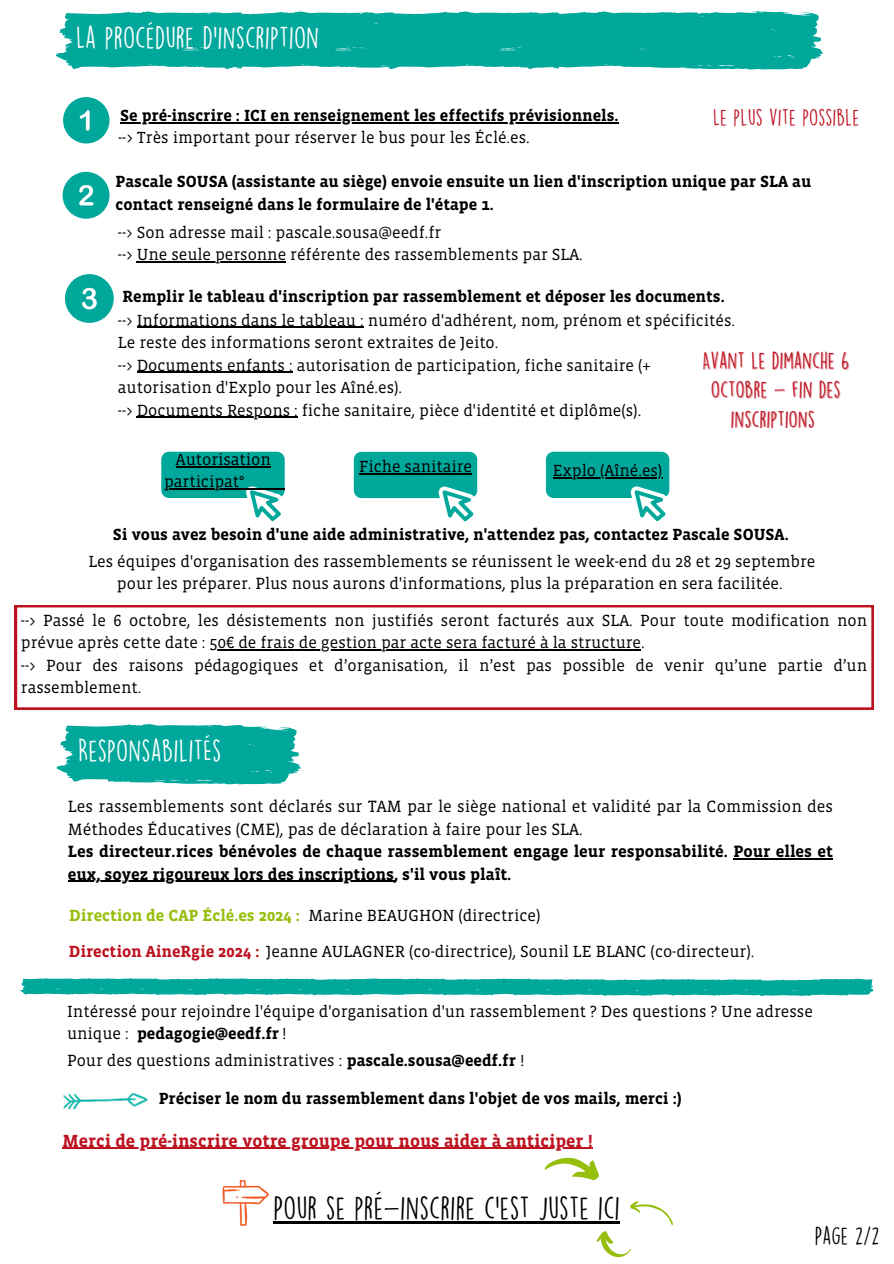
<style>
.page{position:relative;width:894px;height:1264px;background:#fff}
.page>*{position:absolute;margin:0;border:0;box-sizing:border-box;transform-origin:0 0}
.t1{font:29.25px "DK Lemon Yellow Sun";color:#000}
.t2{font:27.75px "DK Lemon Yellow Sun";color:#fff}
.t3{font:22.5px "DK Lemon Yellow Sun";color:#000}
.t4{font:21px "DK Lemon Yellow Sun";color:#bd1220}
.t5{font:700 18px "Vista Slab OT";color:#bd1220}
.t6{font:16.65px/22.5px "Vista Slab OT";color:#000}
.t7{font:700 16.65px "Vista Slab OT";color:#000}
.t8{font:16.5px/22.5px "Vista Slab OT";color:#000}
.t9{font:700 16.5px/22.5px "Vista Slab OT";color:#000}
.t10{font:700 16.5px "Vista Slab OT";color:#96bf0d}
.s1{font-weight:700;color:#bd1220}
.s2{font-weight:400}
.s3{font-weight:700}
</style>
<div class="page">
<img style="left:223px;top:1180px;width:46px;height:45px">
<svg style="left:544px;top:1157px;width:55px;height:23px"></svg>
<svg style="left:630px;top:1201px;width:43px;height:24px"></svg>
<svg style="left:596px;top:1231px;width:35px;height:25px"></svg>
<svg style="left:20px;top:978px;width:853px;height:18px;background:#26b4aa"></svg>
<img style="left:63px;top:1093px;width:84px;height:16px">
<svg style="left:56px;top:11px;width:766px;height:59px;background:#19b0a5"></svg>
<div style="left:63px;top:97px;width:46px;height:46px;background:#00a89c;border-radius:50%"></div>
<svg style="left:80px;top:110px;width:10px;height:21px"></svg>
<div style="left:63px;top:172px;width:46px;height:47px;background:#00a89c;border-radius:50%"></div>
<svg style="left:79px;top:185px;width:14px;height:20px"></svg>
<div style="left:65px;top:274px;width:48px;height:48px;background:#00a89c;border-radius:50%"></div>
<svg style="left:82px;top:288px;width:15px;height:21px"></svg>
<svg style="left:161px;top:452px;width:123px;height:69px"></svg>
<svg style="left:354px;top:452px;width:123px;height:69px"></svg>
<svg style="left:545px;top:452px;width:124px;height:69px"></svg>
<svg style="left:56px;top:724px;width:244px;height:60px;background:#1fb2a8"></svg>
<svg style="left:15px;top:605px;width:858px;height:104px"></svg>
<hr style="left:273px;top:1221px;width:347px;height:2px;background:#000">
<hr style="left:63px;top:1147px;width:529px;height:1px;background:#bd1220">
<hr style="left:120px;top:122px;width:498px;height:1px;background:#000">
<hr style="left:137px;top:261px;width:149px;height:1px;background:#000">
<hr style="left:137px;top:327px;width:226px;height:1px;background:#000">
<hr style="left:137px;top:372px;width:155px;height:1px;background:#000">
<hr style="left:137px;top:417px;width:161px;height:1px;background:#000">
<hr style="left:359px;top:473px;width:113px;height:1px;background:#000">
<hr style="left:176px;top:466px;width:95px;height:1px;background:#000">
<hr style="left:164px;top:488px;width:80px;height:1px;background:#000">
<hr style="left:244px;top:488px;width:41px;height:1px;background:#000">
<hr style="left:552px;top:477px;width:110px;height:1px;background:#000">
<hr style="left:733px;top:858px;width:99px;height:1px;background:#000">
<hr style="left:68px;top:880px;width:326px;height:2px;background:#000">
<hr style="left:209px;top:649px;width:432px;height:1px;background:#000">
<p class="t2" style="left:76px;top:23px;width:245px">LA PROCÉDURE D'INSCRIPTION</p>
<p class="t9" style="left:120px;top:105px;width:500px">Se pré-inscrire : ICI en renseignement les effectifs prévisionnels.</p>
<h3 class="t8" style="left:118px;top:127px;width:413px">--&gt; Très important pour réserver le bus pour les Éclé.es.</h3>
<p class="t4" style="left:713px;top:106px;width:148px">LE PLUS VITE POSSIBLE</p>
<p class="t9" style="left:115px;top:171px;width:697px">Pascale SOUSA (assistante au siège) envoie ensuite un lien d'inscription unique par SLA au contact renseigné dans le formulaire de l'étape 1.</p>
<h3 class="t8" style="left:118px;top:221px;width:325px">--&gt; Son adresse mail : pascale.sousa@eedf.fr</h3>
<p class="t8" style="left:118px;top:243px;width:466px">--&gt; Une seule personne référente des rassemblements par SLA.</p>
<p class="t9" style="left:122px;top:285px;width:603px">Remplir le tableau d'inscription par rassemblement et déposer les documents.</p>
<p class="t8" style="left:118px;top:309px;width:618px">--&gt; Informations dans le tableau : numéro d'adhérent, nom, prénom et spécificités.</p>
<p class="t8" style="left:118px;top:331px;width:382px">Le reste des informations seront extraites de Jeito.</p>
<p class="t8" style="left:118px;top:354px;width:534px">--&gt; Documents enfants : autorisation de participation, fiche sanitaire (+ autorisation d'Explo pour les Aîné.es).</p>
<p class="t8" style="left:118px;top:399px;width:524px">--&gt; Documents Respons : fiche sanitaire, pièce d'identité et diplôme(s).</p>
<p class="t4" style="left:702px;top:349px;width:148px">AVANT LE DIMANCHE 6</p>
<p class="t4" style="left:710px;top:379px;width:131px">OCTOBRE - FIN DES</p>
<h2 class="t4" style="left:730px;top:408px;width:86px">INSCRIPTIONS</h2>
<p class="t8" style="left:176px;top:448px;width:96px">Autorisation</p>
<p class="t8" style="left:164px;top:471px;width:82px">participat°</p>
<h3 class="t8" style="left:359px;top:455px;width:114px">Fiche sanitaire</h3>
<p class="t8" style="left:552px;top:459px;width:111px">Explo (Aîné.es)</p>
<p class="t9" style="left:113px;top:523px;width:677px">Si vous avez besoin d'une aide administrative, n'attendez pas, contactez Pascale SOUSA.</p>
<p class="t8" style="left:88px;top:550px;width:728px;text-align:center">Les équipes d'organisation des rassemblements se réunissent le week-end du 28 et 29 septembre pour les préparer. Plus nous aurons d'informations, plus la préparation en sera facilitée.</p>
<p class="t8" style="left:21px;top:609px;width:847px">--&gt; Passé le 6 octobre, les désistements non justifiés seront facturés aux SLA. Pour toute modification non prévue après cette date : 50€ de frais de gestion par acte sera facturé à la structure.</p>
<p class="t8" style="left:21px;top:654px;width:847px">--&gt; Pour des raisons pédagogiques et d’organisation, il n’est pas possible de venir qu’une partie d’un rassemblement.</p>
<p class="t2" style="left:78px;top:736px;width:145px">RESPONSABILITÉS</p>
<h1 class="t6" style="left:68px;top:795px;width:766px">Les rassemblements sont déclarés sur TAM par le siège national et validité par la Commission des<br>Méthodes Éducatives (CME), pas de déclaration à faire pour les SLA.</h1>
<p class="t7" style="left:68px;top:843px;width:766px">Les directeur.rices bénévoles de chaque rassemblement engage leur responsabilité. Pour elles et</p>
<p class="t7" style="left:68px;top:865px;width:445px">eux, soyez rigoureux lors des inscriptions, s'il vous plaît.</p>
<h3 class="t10" style="left:69px;top:907px;width:232px">Direction de CAP Éclé.es 2024 :</h3>
<p class="t8" style="left:69px;top:940px;width:686px"><span class="s1">Direction AineRgie 2024 :</span> Jeanne AULAGNER (co-directrice), Sounil LE BLANC (co-directeur).</p>
<h3 class="t8" style="left:308px;top:904px;width:233px">Marine BEAUGHON (directrice)</h3>
<p class="t8" style="left:67px;top:1000px;width:747px">Intéressé pour rejoindre l'équipe d'organisation d'un rassemblement ? Des questions ? Une adresse unique :</p>
<p class="t9" style="left:137px;top:1022px;width:151px">pedagogie@eedf.fr <span class="s2">!</span></p>
<h3 class="t8" style="left:67px;top:1049px;width:459px">Pour des questions administratives : <span class="s3">pascale.sousa@eedf.fr</span> !</h3>
<h2 class="t9" style="left:159px;top:1087px;width:524px">Préciser le nom du rassemblement dans l'objet de vos mails, merci :)</h2>
<p class="t5" style="left:63px;top:1131px;width:531px">Merci de pré-inscrire votre groupe pour nous aider à anticiper !</p>
<p class="t1" style="left:273px;top:1192px;width:348px">POUR SE PRÉ-INSCRIRE C'EST JUSTE ICI</p>
<h1 class="t3" style="left:814px;top:1224px;width:66px">PAGE 2/2</h1>
</div>
